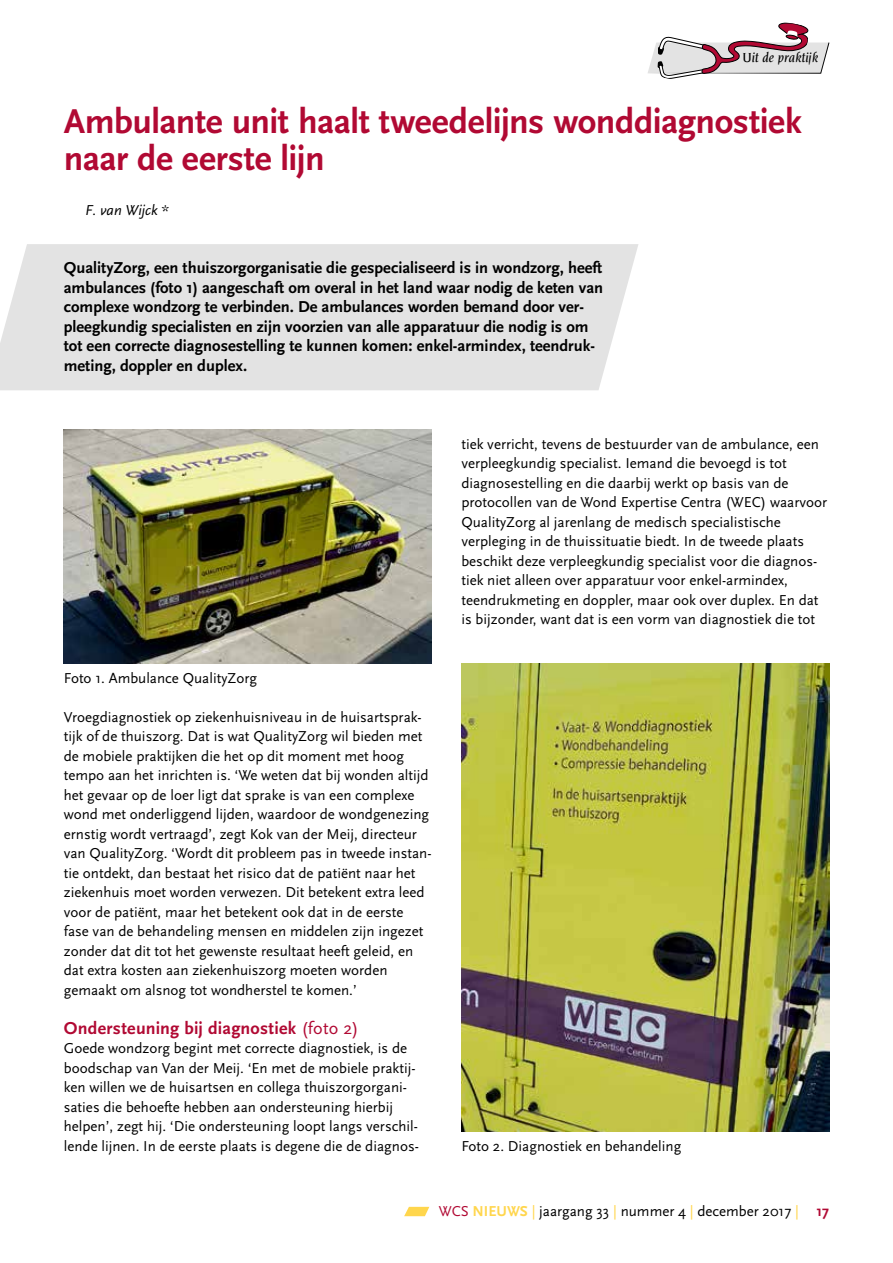
<style>
.page{position:relative;width:893px;height:1263px;background:#fff}
.page>*{position:absolute;margin:0;border:0;box-sizing:border-box;transform-origin:0 0}
.t1{font:700 36px/37.5px "Scala Sans";letter-spacing:-.01em;color:#b10933}
.t2{font:700 18px "Scala Sans";letter-spacing:.01em;color:#b10933}
.t3{font:700 16.5px/19.5px "Scala Sans";color:#000}
.t4{font:15px/19.5px "Scala Sans";color:#000}
.t5{font:italic 15px "Scala Sans";color:#000}
.t6{font:italic 500 14.1px "Novarese Std";color:#000}
.s1{font-weight:400}
.s2{color:#b10933}
.s3{font-weight:700;color:#ffd64d}
.s4{color:#ffd64d}
.s5{font-weight:700;color:#b10933}
</style>
<div class="page">
<svg style="left:404px;top:1207px;width:25px;height:9px"></svg>
<div style="left:0;top:244px;width:638px;height:146px;background:#e3e3e3"></div>
<img style="left:64px;top:429px;width:368px;height:234px">
<img style="left:461px;top:663px;width:368px;height:468px">
<svg style="left:648px;top:23px;width:182px;height:56px"></svg>
<p class="t6" style="left:742px;top:50px;width:77px">Uit de praktijk</p>
<h1 class="t1" style="left:64px;top:103px;width:740px">Ambulante unit haalt tweedelijns wonddiagnostiek naar de eerste lijn</h1>
<p class="t5" style="left:85px;top:202px;width:85px">F. van Wijck *</p>
<p class="t3" style="left:64px;top:259px;width:541px">QualityZorg, een thuiszorgorganisatie die gespecialiseerd is in wondzorg, heeft ambulances (foto 1) aangeschaft om overal in het land waar nodig de keten van complexe wondzorg te verbinden. De ambulances worden bemand door ver&shy;pleegkundig specialisten en zijn voorzien van alle apparatuur die nodig is om tot een correcte diagnosestelling te kunnen komen: enkel-armindex, teendruk&shy;meting, doppler en duplex.</p>
<p class="t4" style="left:64px;top:668px;width:195px">Foto 1. Ambulance QualityZorg</p>
<p class="t4" style="left:64px;top:707px;width:369px">Vroegdiagnostiek op ziekenhuisniveau in de huisartsprak&shy;tijk of de thuiszorg. Dat is wat QualityZorg wil bieden met de mobiele praktijken die het op dit moment met hoog tempo aan het inrichten is. ‘We weten dat bij wonden altijd het gevaar op de loer ligt dat sprake is van een complexe wond met onderliggend lijden, waardoor de wondgenezing ernstig wordt vertraagd’, zegt Kok van der Meij, directeur van QualityZorg. ‘Wordt dit probleem pas in tweede instan&shy;tie ontdekt, dan bestaat het risico dat de patiënt naar het ziekenhuis moet worden verwezen. Dit betekent extra leed voor de patiënt, maar het betekent ook dat in de eerste fase van de behandeling mensen en middelen zijn ingezet zonder dat dit tot het gewenste resultaat heeft geleid, en dat extra kosten aan ziekenhuiszorg moeten worden gemaakt om alsnog tot wondherstel te komen.’</p>
<p class="t2" style="left:64px;top:1018px;width:296px">Ondersteuning bij diagnostiek <span class="s1">(foto 2)</span></p>
<p class="t4" style="left:64px;top:1039px;width:357px">Goede wondzorg begint met correcte diagnostiek, is de boodschap van Van der Meij. ‘En met de mobiele praktij&shy;ken willen we de huisartsen en collega thuiszorgorgani&shy;saties die behoefte hebben aan ondersteuning hierbij helpen’, zegt hij. ‘Die ondersteuning loopt langs verschil&shy;lende lijnen. In de eerste plaats is degene die de diagnos-</p>
<p class="t4" style="left:461px;top:434px;width:367px">tiek verricht, tevens de bestuurder van de ambulance, een verpleegkundig specialist. Iemand die bevoegd is tot diagnosestelling en die daarbij werkt op basis van de protocollen van de Wond Expertise Centra (WEC) waarvoor QualityZorg al jarenlang de medisch specialistische verpleging in de thuissituatie biedt. In de tweede plaats beschikt deze verpleegkundig specialist voor die diagnos&shy;tiek niet alleen over apparatuur voor enkel-armindex, teendrukmeting en doppler, maar ook over duplex. En dat is bijzonder, want dat is een vorm van diagnostiek die tot</p>
<p class="t4" style="left:461px;top:1136px;width:221px">Foto 2. Diagnostiek en behandeling</p>
<p class="t4" style="left:439px;top:1202px;width:392px"><span class="s2">WCS</span> <span class="s3">NIEUWS</span> <span class="s4">|</span> jaargang 33 <span class="s4">|</span> nummer 4 <span class="s4">|</span> december 2017 <span class="s4">|</span> <span class="s5">17</span></p>
</div>
